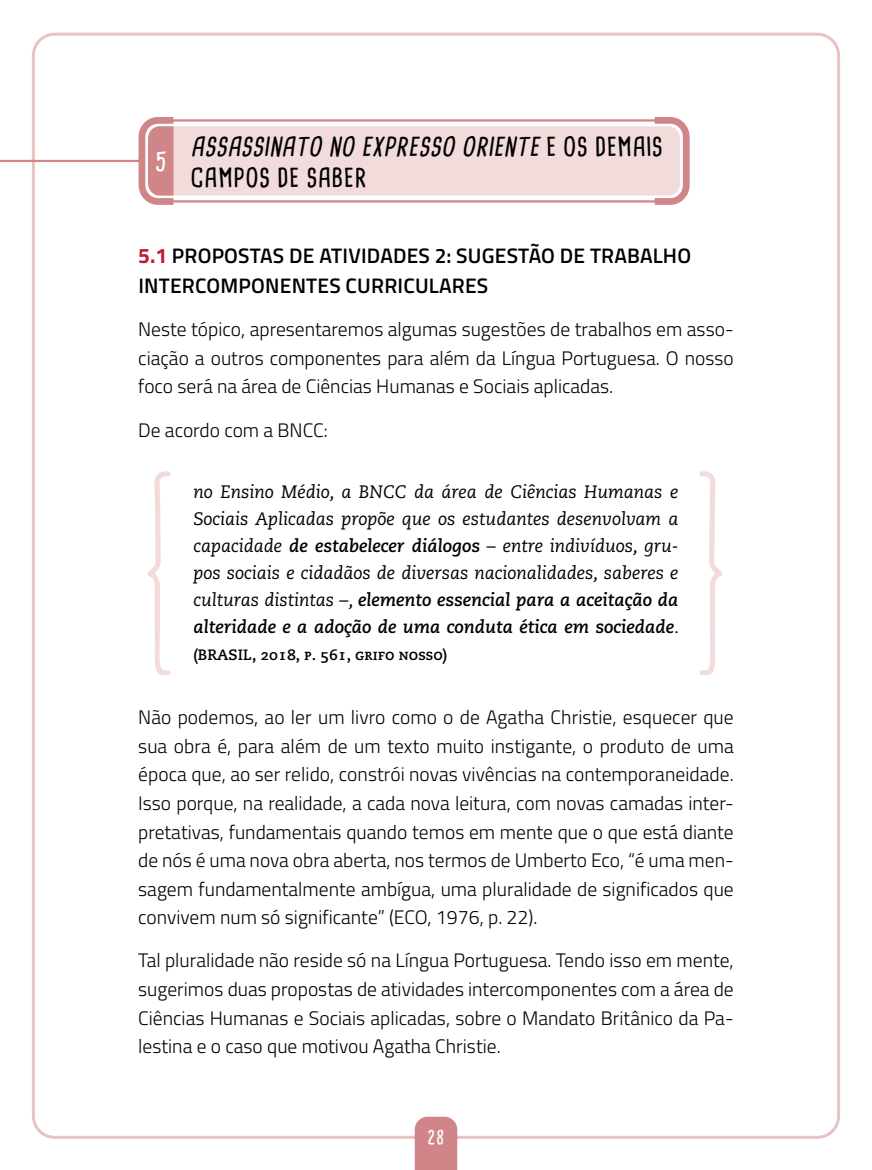
<style>
.page{position:relative;width:872px;height:1170px;background:#fff}
.page>*{position:absolute;margin:0;border:0;box-sizing:border-box;transform-origin:0 0}
.t1{font:italic 700 25.5px/30.6px "Cardenio Modern";color:#000;scale:1.05 1}
.t2{font:700 25.5px "Cardenio Modern";color:#fff;scale:1.05 1}
.t3{font:600 21px/30px "Titillium Web";letter-spacing:.01em;color:#000}
.t4{font:300 19.5px/28.5px "Titillium Web";color:#000;text-align:justify}
.t5{font:italic 18px/27px "Caecilia LT Std";color:#000;text-align:justify}
.t6{font:700 18px "Cardenio Modern";color:#fff;scale:1.1 1}
.t7{font:700 15px "Caecilia LT Std";color:#000}
.s1{font-style:normal}
.s2{font-weight:700;color:#bf1836}
.s3{font-weight:700}
</style>
<div class="page">
<div style="left:415px;top:1116px;width:42px;height:53px;background:#d08589"></div>
<hr style="left:0;top:160px;width:143px;height:2px;background:#d08589">
<div style="left:148px;top:126px;width:532px;height:69px;background:#f1dbdb;border-radius:12px"></div>
<div style="left:141px;top:119px;width:546px;height:83px;border:2px solid #d08589;border-radius:16px"></div>
<svg style="left:648px;top:117px;width:42px;height:88px"></svg>
<svg style="left:135px;top:117px;width:45px;height:88px"></svg>
<svg style="left:148px;top:471px;width:23px;height:204px"></svg>
<svg style="left:699px;top:471px;width:23px;height:204px"></svg>
<h1 class="t2" style="left:155px;top:144px;width:13px">5</h1>
<h1 class="t1" style="left:190px;top:132px;width:451px">ASSASSINATO NO EXPRESSO ORIENTE<span class="s1">E O S D E M A I S<br>CAMPOS DE SABER</span></h1>
<p class="t3" style="left:138px;top:239px;width:554px"><span class="s2">5.1</span> PROPOSTAS DE ATIVIDADES 2: SUGESTÃO DE TRABALHO<br>INTERCOMPONENTES CURRICULARES</p>
<p class="t4" style="left:138px;top:314px;width:597px">Neste tópico, apresentaremos algumas sugestões de trabalhos em asso&shy;ciação a outros componentes para além da Língua Portuguesa. O nosso foco será na área de Ciências Humanas e Sociais aplicadas.</p>
<p class="t4" style="left:138px;top:414px;width:191px">De acordo com a BNCC:</p>
<p class="t5" style="left:193px;top:478px;width:487px">no Ensino Médio, a BNCC da área de Ciências Humanas e Sociais Aplicadas propõe que os estudantes desenvolvam a capacidade <span class="s3">de estabelecer diálogos</span> – entre indivíduos, gru&shy;pos sociais e cidadãos de diversas nacionalidades, saberes e culturas distintas –, <span class="s3">elemento essencial para a aceitação da alteridade e a adoção de uma conduta ética em sociedade</span>.</p>
<p class="t7" style="left:193px;top:645px;width:255px">(BRASIL, 2018, p. 561, grifo nosso)</p>
<p class="t4" style="left:138px;top:702px;width:597px">Não podemos, ao ler um livro como o de Agatha Christie, esquecer que sua obra é, para além de um texto muito instigante, o produto de uma época que, ao ser relido, constrói novas vivências na contemporaneidade.<br>Isso porque, na realidade, a cada nova leitura, com novas camadas inter&shy;pretativas, fundamentais quando temos em mente que o que está diante de nós é uma nova obra aberta, nos termos de Umberto Eco, “é uma men&shy;sagem fundamentalmente ambígua, uma pluralidade de significados que convivem num só significante” (ECO, 1976, p. 22).</p>
<p class="t4" style="left:138px;top:945px;width:597px">Tal pluralidade não reside só na Língua Portuguesa. Tendo isso em mente, sugerimos duas propostas de atividades intercomponentes com a área de Ciências Humanas e Sociais aplicadas, sobre o Mandato Britânico da Pa&shy;lestina e o caso que motivou Agatha Christie.</p>
<p class="t6" style="left:427px;top:1125px;width:17px">28</p>
</div>
